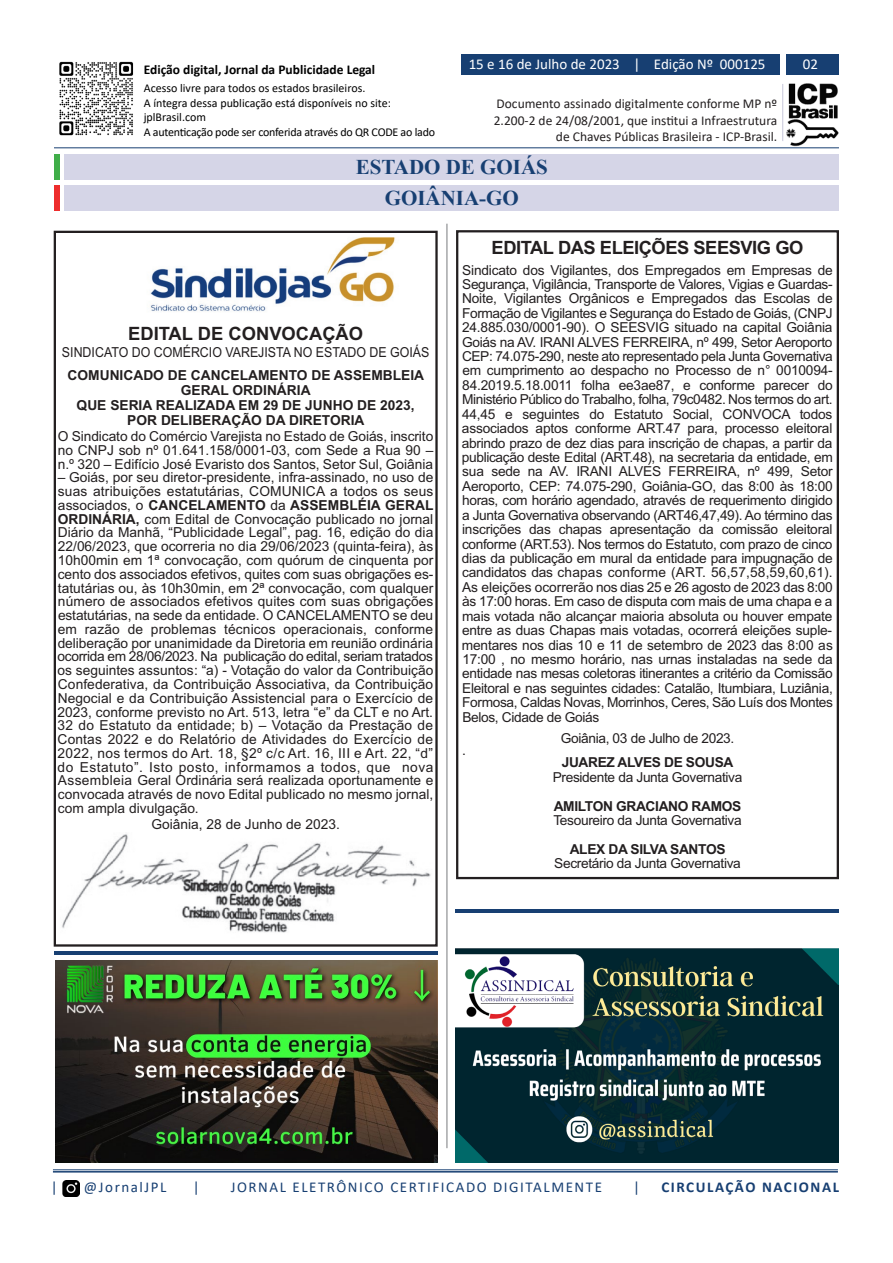
<style>
.page{position:relative;width:893px;height:1263px;background:#fff}
.page>*{position:absolute;margin:0;border:0;box-sizing:border-box;transform-origin:0 0}
.t1{font:700 21px/31.2px "Times New Roman";color:#173f72;text-align:center}
.t2{font:700 18.3px "Arial";color:#231f20}
.t3{font:15px "Calibri";letter-spacing:.105em;color:#173f72}
.t4{font:15px "Calibri";color:#fff}
.t5{font:700 15px "Calibri";letter-spacing:.105em;color:#173f72}
.t6{font:13.8px/14.4px "Arial";color:#231f20;text-align:justify}
.t7{font:700 13.8px/14.9px "Arial";color:#231f20;text-align:center}
.t8{font:13.8px "Arial";letter-spacing:-.025em;color:#231f20}
.t9{font:13.8px "Arial";color:#231f20;scale:.9 1}
.t10{font:700 13.8px "Arial";letter-spacing:-.025em;color:#231f20}
.t11{font:13.5px/16.2px "Calibri";color:#231f20;text-align:right}
.t12{font:700 13.5px "Calibri";color:#000}
.t13{font:12px/14.4px "Calibri";color:#000}
.s1{font-weight:700}
</style>
<div class="page">
<img style="left:59px;top:61px;width:75px;height:75px">
<img style="left:783px;top:83px;width:56px;height:64px">
<hr style="left:782px;top:84px;width:1px;height:57px;background:#c7c7d9">
<div style="left:786px;top:54px;width:53px;height:21px;background:#173f72"></div>
<div style="left:461px;top:54px;width:319px;height:21px;background:#173f72"></div>
<hr style="left:54px;top:147px;width:785px;height:1px;background:#173f72">
<hr style="left:53px;top:1169px;width:785px;height:1px;background:#173f72">
<hr style="left:53px;top:1171px;width:785px;height:1px;background:#173f72">
<img style="left:62px;top:1180px;width:18px;height:16px">
<div style="left:54px;top:154px;width:6px;height:26px;background:#40ae49"></div>
<div style="left:65px;top:154px;width:774px;height:26px;background:#d5d5e7"></div>
<hr style="left:446px;top:224px;width:1px;height:924px;background:#787a7d">
<div style="left:65px;top:186px;width:774px;height:25px;background:#d5d5e7"></div>
<div style="left:54px;top:185px;width:6px;height:26px;background:#ee2d2d"></div>
<hr style="left:54px;top:951px;width:384px;height:3px;background:#173f72">
<div style="left:54px;top:231px;width:384px;height:716px;border:2px solid #231f20"></div>
<img style="left:150px;top:237px;width:245px;height:75px">
<img style="left:62px;top:834px;width:369px;height:99px">
<div style="left:456px;top:230px;width:383px;height:649px;border:2px solid #231f20"></div>
<hr style="left:455px;top:910px;width:384px;height:3px;background:#173f72">
<img style="left:55px;top:960px;width:383px;height:202px">
<img style="left:455px;top:949px;width:384px;height:213px">
<p class="t12" style="left:144px;top:60px;width:233px">Edição digital, Jornal da Publicidade Legal</p>
<p class="t13" style="left:144px;top:81px;width:293px">Acesso livre para todos os estados brasileiros.<br>A íntegra dessa publicação está disponíveis no site: jplBrasil.com<br>A autenticação pode ser conferida através do QR CODE ao lado</p>
<p class="t4" style="left:469px;top:54px;width:298px">15 e 16 de Julho de 2023 | Edição Nº 000125</p>
<p class="t4" style="left:803px;top:54px;width:17px">02</p>
<p class="t11" style="left:494px;top:95px;width:285px">Documento assinado digitalmente conforme MP nº<br>2.200-2 de 24/08/2001, que institui a Infraestrutura de Chaves Públicas Brasileira - ICP-Brasil.</p>
<h1 class="t1" style="left:356px;top:151px;width:194px">ESTADO DE GOIÁS<br>GOIÂNIA-GO</h1>
<h2 class="t2" style="left:128px;top:320px;width:237px">EDITAL DE CONVOCAÇÃO</h2>
<p class="t9" style="left:62px;top:343px;width:410px">SINDICATO DO COMÉRCIO VAREJISTA NO ESTADO DE GOIÁS</p>
<p class="t7" style="left:68px;top:368px;width:358px">COMUNICADO DE CANCELAMENTO DE ASSEMBLEIA<br>GERAL ORDINÁRIA<br>QUE SERIA REALIZADA EM 29 DE JUNHO DE 2023,<br>POR DELIBERAÇÃO DA DIRETORIA</p>
<p class="t6" style="left:58px;top:429px;width:377px;line-height:13.8px">O Sindicato do Comércio Varejista no Estado de Goiás, inscrito no CNPJ sob nº 01.641.158/0001-03, com Sede a Rua 90 – n.º 320 – Edifício José Evaristo dos Santos, Setor Sul, Goiânia</p>
<p class="t6" style="left:58px;top:470px;width:378px;line-height:13.8px">– Goiás, por seu diretor-presidente, infra-assinado, no uso de suas atribuições estatutárias, COMUNICA a todos os seus associados, o <span class="s1">CANCELAMENTO</span> da <span class="s1">ASSEMBLÉIA GERAL ORDINÁRIA,</span> com Edital de Convocação publicado no jornal Diário da Manhã, “Publicidade Legal”, pag. 16, edição do dia 22/06/2023, que ocorreria no dia 29/06/2023 (quinta-feira), às 10h00min em 1ª convocação, com quórum de cinquenta por cento dos associados efetivos, quites com suas obrigações es&shy;tatutárias ou, às 10h30min, em 2ª convocação, com qualquer número de associados efetivos quites com suas obrigações estatutárias, na sede da entidade. O CANCELAMENTO se deu em razão de problemas técnicos operacionais, conforme deliberação por unanimidade da Diretoria em reunião ordinária ocorrida em 28/06/2023. Na publicação do edital, seriam tratados os seguintes assuntos: “a) - Votação do valor da Contribuição Confederativa, da Contribuição Associativa, da Contribuição Negocial e da Contribuição Assistencial para o Exercício de 2023, conforme previsto no Art. 513, letra “e” da CLT e no Art.<br>32 do Estatuto da entidade; b) – Votação da Prestação de Contas 2022 e do Relatório de Atividades do Exercício de 2022, nos termos do Art. 18, §2º c/c Art. 16, III e Art. 22, “d” do Estatuto”. Isto posto, informamos a todos, que nova Assembleia Geral Ordinária será realizada oportunamente e convocada através de novo Edital publicado no mesmo jornal, com ampla divulgação.</p>
<p class="t6" style="left:151px;top:817px;width:190px">Goiânia, 28 de Junho de 2023.</p>
<h2 class="t2" style="left:492px;top:235px;width:313px">EDITAL DAS ELEIÇÕES SEESVIG GO</h2>
<p class="t6" style="left:462px;top:262px;width:373px">Sindicato dos Vigilantes, dos Empregados em Empresas de Segurança, Vigilância, Transporte de Valores, Vigias e Guardas-Noite, Vigilantes Orgânicos e Empregados das Escolas de Formação de Vigilantes e Segurança do Estado de Goiás, (CNPJ 24.885.030/0001-90). O SEESVIG situado na capital Goiânia Goiás na AV. IRANI ALVES FERREIRA, nº 499, Setor Aeroporto CEP: 74.075-290, neste ato representado pela Junta Governativa em cumprimento ao despacho no Processo de n° 0010094- 84.2019.5.18.0011 folha ee3ae87, e conforme parecer do Ministério Público do Trabalho, folha, 79c0482. Nos termos do art.<br>44,45 e seguintes do Estatuto Social, CONVOCA todos associados aptos conforme ART.47 para, processo eleitoral abrindo prazo de dez dias para inscrição de chapas, a partir da publicação deste Edital (ART.48), na secretaria da entidade, em sua sede na AV. IRANI ALVES FERREIRA, nº 499, Setor Aeroporto, CEP: 74.075-290, Goiânia-GO, das 8:00 às 18:00 horas, com horário agendado, através de requerimento dirigido a Junta Governativa observando (ART46,47,49). Ao término das inscrições das chapas apresentação da comissão eleitoral conforme (ART.53). Nos termos do Estatuto, com prazo de cinco dias da publicação em mural da entidade para impugnação de candidatos das chapas conforme (ART. 56,57,58,59,60,61).<br>As eleições ocorrerão nos dias 25 e 26 agosto de 2023 das 8:00 às 17:00 horas. Em caso de disputa com mais de uma chapa e a mais votada não alcançar maioria absoluta ou houver empate entre as duas Chapas mais votadas, ocorrerá eleições suple&shy;mentares nos dias 10 e 11 de setembro de 2023 das 8:00 as 17:00 , no mesmo horário, nas urnas instaladas na sede da entidade nas mesas coletoras itinerantes a critério da Comissão Eleitoral e nas seguintes cidades: Catalão, Itumbiara, Luziânia, Formosa, Caldas Novas, Morrinhos, Ceres, São Luís dos Montes Belos, Cidade de Goiás</p>
<p class="t8" style="left:561px;top:729px;width:175px">Goiânia, 03 de Julho de 2023.</p>
<p class="t6" style="left:462px;top:743px;width:5px">.</p>
<p class="t10" style="left:562px;top:753px;width:173px">JUAREZ ALVES DE SOUSA</p>
<p class="t8" style="left:553px;top:767px;width:191px">Presidente da Junta Governativa</p>
<p class="t10" style="left:554px;top:796px;width:189px">AMILTON GRACIANO RAMOS</p>
<p class="t8" style="left:553px;top:810px;width:190px">Tesoureiro da Junta Governativa</p>
<p class="t7" style="left:570px;top:842px;width:157px">ALEX DA SILVA SANTOS</p>
<p class="t8" style="left:554px;top:854px;width:188px">Secretário da Junta Governativa</p>
<p class="t3" style="left:51px;top:1177px;width:8px">|</p>
<p class="t3" style="left:84px;top:1177px;width:84px">@JornalJPL</p>
<p class="t3" style="left:193px;top:1177px;width:8px">|</p>
<p class="t3" style="left:231px;top:1177px;width:373px">JORNAL ELETRÔNICO CERTIFICADO DIGITALMENTE</p>
<p class="t3" style="left:633px;top:1177px;width:8px">|</p>
<p class="t5" style="left:661px;top:1177px;width:179px">CIRCULAÇÃO NACIONAL</p>
</div>
